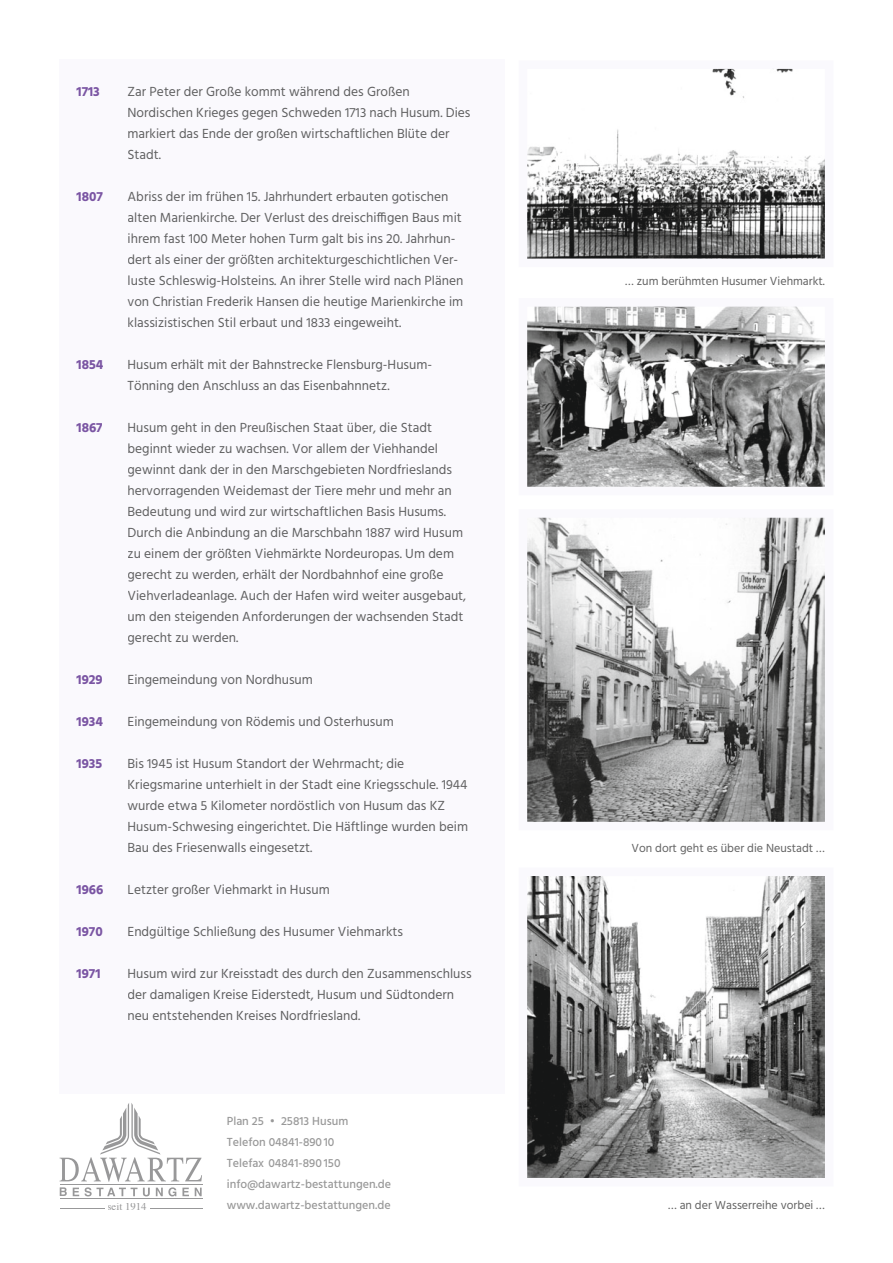
<style>
.page{position:relative;width:893px;height:1263px;background:#fff}
.page>*{position:absolute;margin:0;border:0;box-sizing:border-box;transform-origin:0 0}
.t1{font:13.5px/21px "Hind";color:#606061}
.t2{font:700 13.5px "Hind";color:#7a55a3}
.t3{font:500 12px/21px "Hind";color:#999}
.t4{font:12px "Hind";color:#626262}
.t5{font:10.8px "Times";color:#989899}
</style>
<div class="page">
<div style="left:60px;top:60px;width:445px;height:1034px;background:#faf9fd"></div>
<svg style="left:60px;top:1103px;width:142px;height:93px"></svg>
<hr style="left:60px;top:1185px;width:143px;height:1px;background:#989899">
<hr style="left:60px;top:1199px;width:143px;height:1px;background:#989899">
<hr style="left:151px;top:1208px;width:52px;height:1px;background:#989899">
<hr style="left:60px;top:1208px;width:45px;height:1px;background:#989899">
<svg style="left:527px;top:306px;width:298px;height:181px;background:#949494"></svg>
<svg style="left:527px;top:68px;width:298px;height:191px"></svg>
<svg style="left:527px;top:517px;width:298px;height:305px"></svg>
<svg style="left:527px;top:876px;width:298px;height:302px"></svg>
<p class="t2" style="left:77px;top:83px;width:25px">1713</p>
<p class="t1" style="left:128px;top:82px;width:344px">Zar Peter der Große kommt während des Großen Nordischen Krieges gegen Schweden 1713 nach Husum. Dies markiert das Ende der großen wirtschaftlichen Blüte der Stadt.</p>
<p class="t2" style="left:77px;top:188px;width:28px">1807</p>
<p class="t1" style="left:128px;top:187px;width:337px">Abriss der im frühen 15. Jahrhundert erbauten gotischen alten Marienkirche. Der Verlust des dreischiffigen Baus mit ihrem fast 100 Meter hohen Turm galt bis ins 20. Jahrhun&shy;dert als einer der größten architekturgeschichtlichen Ver&shy;luste Schleswig-Holsteins. An ihrer Stelle wird nach Plänen von Christian Frederik Hansen die heutige Marienkirche im klassizistischen Stil erbaut und 1833 eingeweiht.</p>
<p class="t2" style="left:77px;top:356px;width:28px">1854</p>
<p class="t1" style="left:128px;top:355px;width:306px">Husum erhält mit der Bahnstrecke Flensburg-Husum-<br>Tönning den Anschluss an das Eisenbahnnetz.</p>
<p class="t2" style="left:77px;top:419px;width:28px">1867</p>
<p class="t1" style="left:128px;top:418px;width:340px">Husum geht in den Preußischen Staat über, die Stadt beginnt wieder zu wachsen. Vor allem der Viehhandel gewinnt dank der in den Marschgebieten Nordfrieslands hervorragenden Weidemast der Tiere mehr und mehr an Bedeutung und wird zur wirtschaftlichen Basis Husums.<br>Durch die Anbindung an die Marschbahn 1887 wird Husum zu einem der größten Viehmärkte Nordeuropas. Um dem gerecht zu werden, erhält der Nordbahnhof eine große Viehverladeanlage. Auch der Hafen wird weiter ausgebaut, um den steigenden Anforderungen der wachsenden Stadt gerecht zu werden.</p>
<p class="t2" style="left:77px;top:671px;width:28px">1929</p>
<p class="t1" style="left:128px;top:670px;width:187px">Eingemeindung von Nordhusum</p>
<p class="t2" style="left:77px;top:713px;width:28px">1934</p>
<p class="t1" style="left:128px;top:712px;width:268px">Eingemeindung von Rödemis und Osterhusum</p>
<p class="t2" style="left:77px;top:755px;width:27px">1935</p>
<p class="t1" style="left:128px;top:754px;width:342px">Bis 1945 ist Husum Standort der Wehrmacht; die Kriegsmarine unterhielt in der Stadt eine Kriegsschule. 1944 wurde etwa 5 Kilometer nordöstlich von Husum das KZ Husum-Schwesing eingerichtet. Die Häftlinge wurden beim Bau des Friesenwalls eingesetzt.</p>
<p class="t2" style="left:77px;top:881px;width:28px">1966</p>
<p class="t1" style="left:128px;top:880px;width:204px">Letzter großer Viehmarkt in Husum</p>
<p class="t2" style="left:77px;top:923px;width:28px">1970</p>
<p class="t1" style="left:128px;top:922px;width:277px">Endgültige Schließung des Husumer Viehmarkts</p>
<p class="t2" style="left:77px;top:965px;width:25px">1971</p>
<p class="t1" style="left:128px;top:964px;width:345px">Husum wird zur Kreisstadt des durch den Zusammenschluss der damaligen Kreise Eiderstedt, Husum und Südtondern neu entstehenden Kreises Nordfriesland.</p>
<p class="t5" style="left:107px;top:1197px;width:41px">seit 1914</p>
<p class="t3" style="left:227px;top:1111px;width:166px">Plan 25 • 25813 Husum<br>Telefon 04841-890 10<br>Telefax 04841-890 150 info@dawartz-bestattungen.de www.dawartz-bestattungen.de</p>
<p class="t4" style="left:625px;top:273px;width:201px">… zum berühmten Husumer Viehmarkt.</p>
<p class="t4" style="left:631px;top:840px;width:195px">Von dort geht es über die Neustadt …</p>
<p class="t4" style="left:668px;top:1197px;width:158px">… an der Wasserreihe vorbei …</p>
</div>
